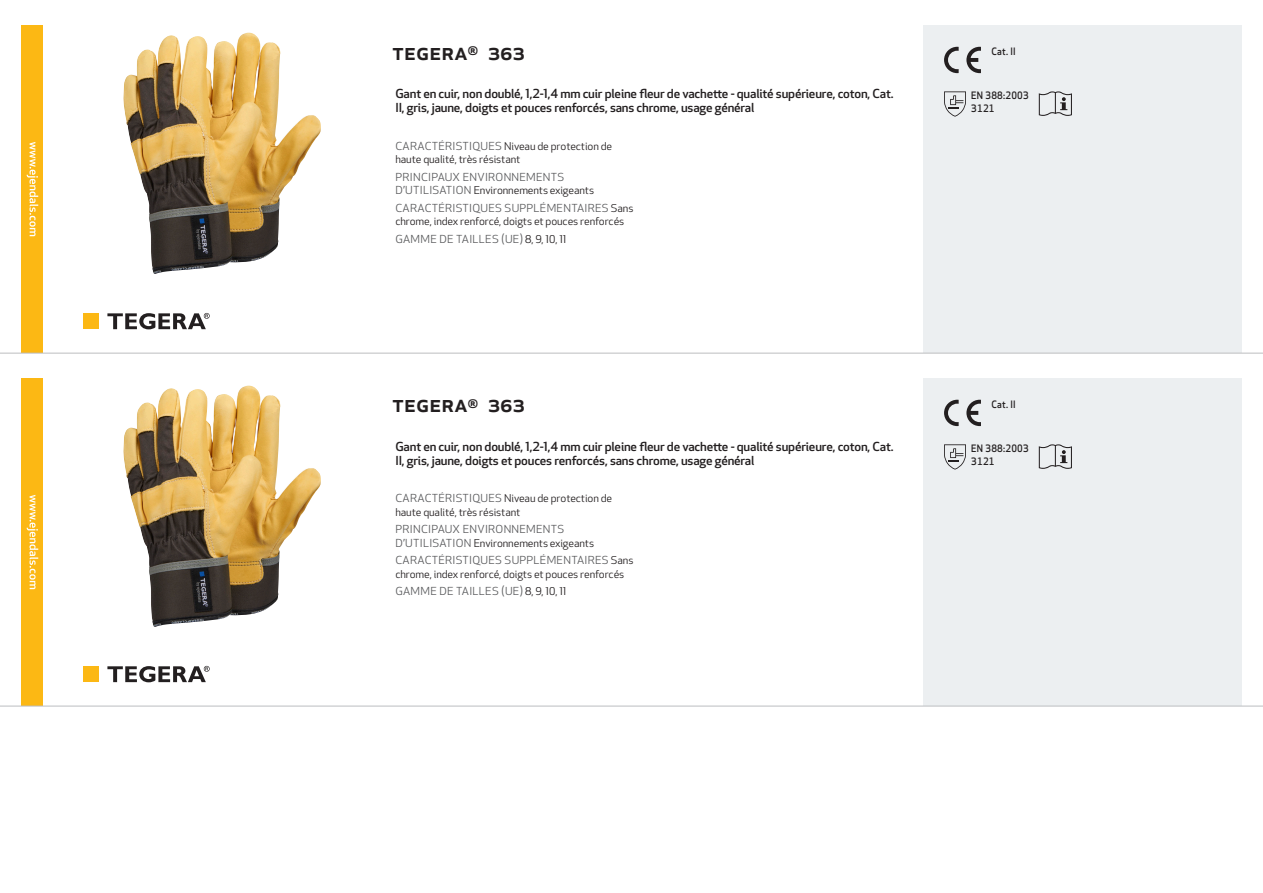
<style>
.page{position:relative;width:1263px;height:893px;background:#fff}
.page>*{position:absolute;margin:0;border:0;box-sizing:border-box;transform-origin:0 0}
.Produkt_namn{font:500 24px "Apex New";color:#231f20}
.Ingress{font:500 12.15px/14.2px "Apex New";letter-spacing:-.015em;color:#231f20;scale:1.06 1}
.Funktion{font:10.8px "Apex New";letter-spacing:.025em;color:#57585a;scale:1.06 1}
.Funktion-2{font:10.5px/13.8px "Apex New";letter-spacing:-.01em;color:#231f20;scale:1.06 1}
.Artikel{font:500 10.05px/13.2px "Apex New";letter-spacing:.025em;color:#231f20;scale:.95 1}
.s1{font-size:10.8px;color:#57585a}
.s2{font-size:10.5px;color:#231f20}
</style>
<div class="page">
<img style="left:123px;top:33px;width:174px;height:241px">
<div style="left:83px;top:313px;width:16px;height:16px;background:#fcb814"></div>
<svg style="left:107px;top:313px;width:103px;height:16px"></svg>
<div style="left:21px;top:26px;width:22px;height:327px;background:#fcb814"></div>
<svg style="left:27px;top:142px;width:11px;height:94px"></svg>
<div style="left:923px;top:26px;width:319px;height:327px;background:#eceff1"></div>
<svg style="left:966px;top:47px;width:15px;height:26px"></svg>
<svg style="left:944px;top:47px;width:15px;height:26px"></svg>
<svg style="left:944px;top:91px;width:22px;height:26px"></svg>
<svg style="left:1039px;top:91px;width:33px;height:25px"></svg>
<img style="left:123px;top:386px;width:174px;height:241px">
<div style="left:83px;top:666px;width:16px;height:16px;background:#fcb814"></div>
<svg style="left:107px;top:666px;width:103px;height:16px"></svg>
<div style="left:21px;top:378px;width:22px;height:328px;background:#fcb814"></div>
<svg style="left:27px;top:495px;width:11px;height:94px"></svg>
<div style="left:923px;top:378px;width:319px;height:328px;background:#eceff1"></div>
<svg style="left:966px;top:400px;width:15px;height:26px"></svg>
<svg style="left:944px;top:400px;width:15px;height:26px"></svg>
<svg style="left:944px;top:444px;width:22px;height:26px"></svg>
<svg style="left:1039px;top:444px;width:33px;height:25px"></svg>
<hr style="left:0;top:353px;width:1263px;height:1px;background:#bcbdc0">
<hr style="left:0;top:706px;width:1263px;height:1px;background:#bcbdc0">
<p class="Produkt_namn" style="left:392px;top:35px;width:134px">TEGERA<sup>®</sup> 363</p>
<p class="Ingress" style="left:395px;top:86px;width:471px">Gant en cuir, non doublé, 1,2-1,4 mm cuir pleine fleur de vachette - qualité supérieure, coton, Cat.<br>II, gris, jaune, doigts et pouces renforcés, sans chrome, usage général</p>
<p class="Funktion-2" style="left:395px;top:139px;width:206px"><span class="s1">CARACTÉRISTIQUES</span> Niveau de protection de haute qualité, très résistant</p>
<p class="Funktion" style="left:395px;top:170px;width:161px">PRINCIPAUX ENVIRONNEMENTS</p>
<p class="Funktion-2" style="left:395px;top:184px;width:189px"><span class="s1">D’UTILISATION</span> Environnements exigeants</p>
<p class="Funktion" style="left:395px;top:201px;width:226px">CARACTÉRISTIQUES SUPPLÉMENTAIRES <span class="s2">Sans</span></p>
<p class="Funktion-2" style="left:395px;top:215px;width:217px">chrome, index renforcé, doigts et pouces renforcés</p>
<p class="Funktion" style="left:395px;top:232px;width:163px">GAMME DE TAILLES (UE) <span class="s2">8, 9, 10, 11</span></p>
<p class="Produkt_namn" style="left:392px;top:388px;width:134px">TEGERA<sup>®</sup> 363</p>
<p class="Ingress" style="left:395px;top:439px;width:471px">Gant en cuir, non doublé, 1,2-1,4 mm cuir pleine fleur de vachette - qualité supérieure, coton, Cat.<br>II, gris, jaune, doigts et pouces renforcés, sans chrome, usage général</p>
<p class="Funktion-2" style="left:395px;top:492px;width:206px"><span class="s1">CARACTÉRISTIQUES</span> Niveau de protection de haute qualité, très résistant</p>
<p class="Funktion" style="left:395px;top:523px;width:161px">PRINCIPAUX ENVIRONNEMENTS</p>
<p class="Funktion-2" style="left:395px;top:537px;width:189px"><span class="s1">D’UTILISATION</span> Environnements exigeants</p>
<p class="Funktion" style="left:395px;top:554px;width:226px">CARACTÉRISTIQUES SUPPLÉMENTAIRES <span class="s2">Sans</span></p>
<p class="Funktion-2" style="left:395px;top:568px;width:217px">chrome, index renforcé, doigts et pouces renforcés</p>
<p class="Funktion" style="left:395px;top:585px;width:163px">GAMME DE TAILLES (UE) <span class="s2">8, 9, 10, 11</span></p>
<p class="Artikel" style="left:991px;top:44px;width:27px">Cat. II</p>
<p class="Artikel" style="left:971px;top:89px;width:62px">EN 388:2003<br>3121</p>
<p class="Artikel" style="left:991px;top:397px;width:27px">Cat. II</p>
<p class="Artikel" style="left:971px;top:442px;width:62px">EN 388:2003<br>3121</p>
</div>
